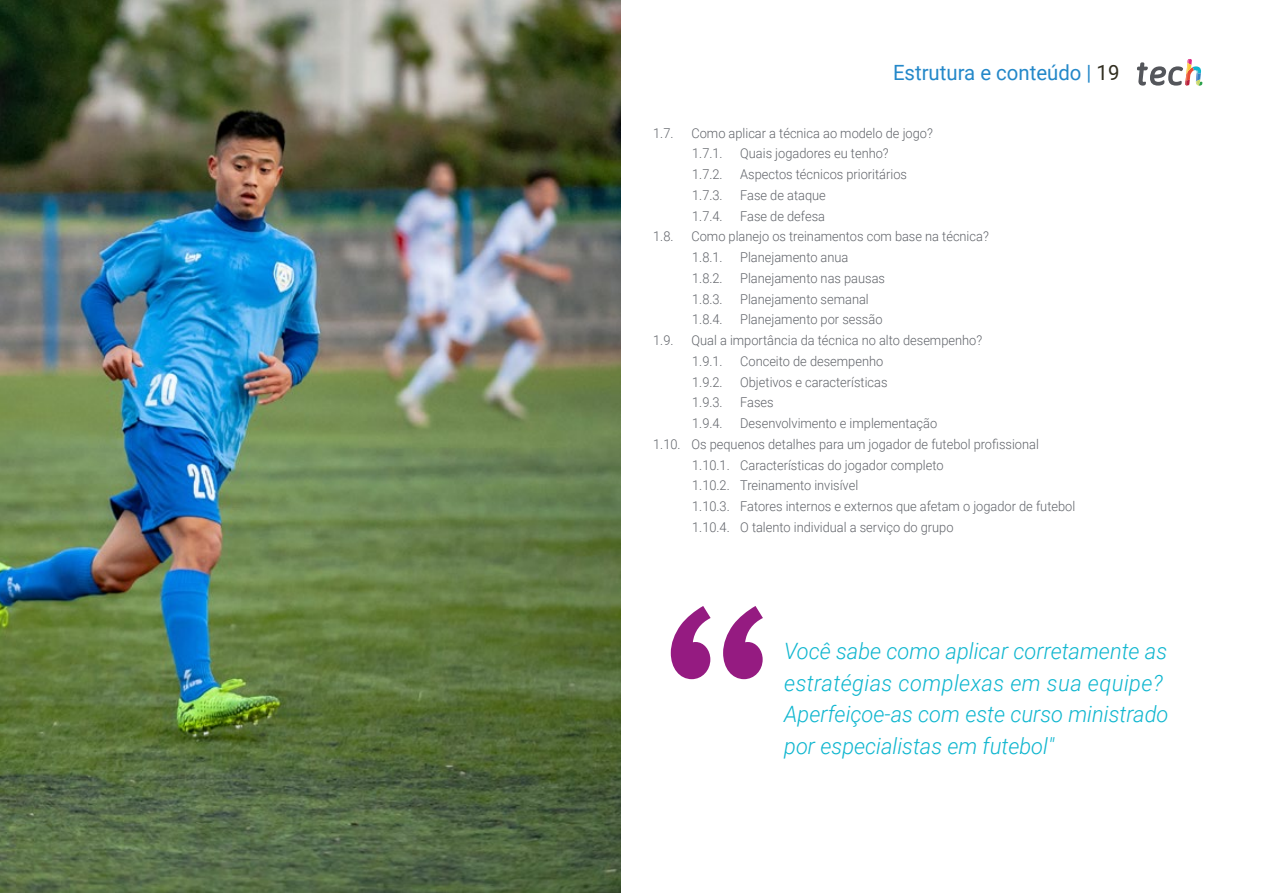
<style>
.page{position:relative;width:1263px;height:893px;background:#fff}
.page>*{position:absolute;margin:0;border:0;box-sizing:border-box;transform-origin:0 0}
.t1{font:italic 300 22.5px/31.5px "Roboto";color:#0fb6cf}
.t2{font:21px "Roboto";color:#2488c9}
.t3{font:300 13.5px/20.7px "Roboto";color:#61646a;scale:.95 1}
.s1{color:#312e20}
</style>
<div class="page">
<img style="left:0;top:0;width:621px;height:893px">
<svg style="left:1137px;top:59px;width:65px;height:27px"></svg>
<svg style="left:671px;top:606px;width:92px;height:73px"></svg>
<h2 class="t2" style="left:893px;top:57px;width:228px">Estrutura e conteúdo | <span class="s1">19</span></h2>
<p class="t3" style="left:653px;top:122px;width:23px">1.7.</p>
<p class="t3" style="left:691px;top:122px;width:256px">Como aplicar a técnica ao modelo de jogo?<br>1.7.1.</p>
<p class="t3" style="left:740px;top:143px;width:158px">Quais jogadores eu tenho?</p>
<p class="t3" style="left:692px;top:164px;width:34px">1.7.2.</p>
<p class="t3" style="left:740px;top:164px;width:177px">Aspectos técnicos prioritários</p>
<p class="t3" style="left:692px;top:184px;width:34px">1.7.3.</p>
<p class="t3" style="left:740px;top:184px;width:92px">Fase de ataque</p>
<p class="t3" style="left:692px;top:205px;width:34px">1.7.4.</p>
<p class="t3" style="left:740px;top:205px;width:91px">Fase de defesa</p>
<p class="t3" style="left:653px;top:226px;width:23px">1.8.</p>
<p class="t3" style="left:691px;top:226px;width:314px">Como planejo os treinamentos com base na técnica?<br>1.8.1.</p>
<p class="t3" style="left:740px;top:247px;width:115px">Planejamento anua</p>
<p class="t3" style="left:692px;top:267px;width:34px">1.8.2.</p>
<p class="t3" style="left:740px;top:267px;width:154px">Planejamento nas pausas</p>
<p class="t3" style="left:692px;top:288px;width:34px">1.8.3.</p>
<p class="t3" style="left:740px;top:288px;width:137px">Planejamento semanal</p>
<p class="t3" style="left:692px;top:309px;width:34px">1.8.4.</p>
<p class="t3" style="left:740px;top:309px;width:151px">Planejamento por sessão</p>
<p class="t3" style="left:653px;top:330px;width:23px">1.9.</p>
<p class="t3" style="left:691px;top:330px;width:307px">Qual a importância da técnica no alto desempenho?<br>1.9.1.</p>
<p class="t3" style="left:740px;top:350px;width:152px">Conceito de desempenho</p>
<p class="t3" style="left:692px;top:371px;width:34px">1.9.2.</p>
<p class="t3" style="left:740px;top:371px;width:157px">Objetivos e características</p>
<p class="t3" style="left:692px;top:392px;width:34px">1.9.3.</p>
<p class="t3" style="left:740px;top:392px;width:37px">Fases</p>
<p class="t3" style="left:692px;top:413px;width:34px">1.9.4.</p>
<p class="t3" style="left:740px;top:413px;width:209px">Desenvolvimento e implementação</p>
<p class="t3" style="left:653px;top:433px;width:407px">1.10. Os pequenos detalhes para um jogador de futebol profissional</p>
<p class="t3" style="left:692px;top:454px;width:266px">1.10.1. Características do jogador completo</p>
<p class="t3" style="left:692px;top:475px;width:176px">1.10.2. Treinamento invisível</p>
<p class="t3" style="left:692px;top:496px;width:405px">1.10.3. Fatores internos e externos que afetam o jogador de futebol</p>
<p class="t3" style="left:692px;top:516px;width:277px">1.10.4. O talento individual a serviço do grupo</p>
<h1 class="t1" style="left:784px;top:635px;width:386px">Você sabe como aplicar corretamente as estratégias complexas em sua equipe?<br>Aperfeiçoe-as com este curso ministrado por especialistas em futebol"</h1>
</div>
